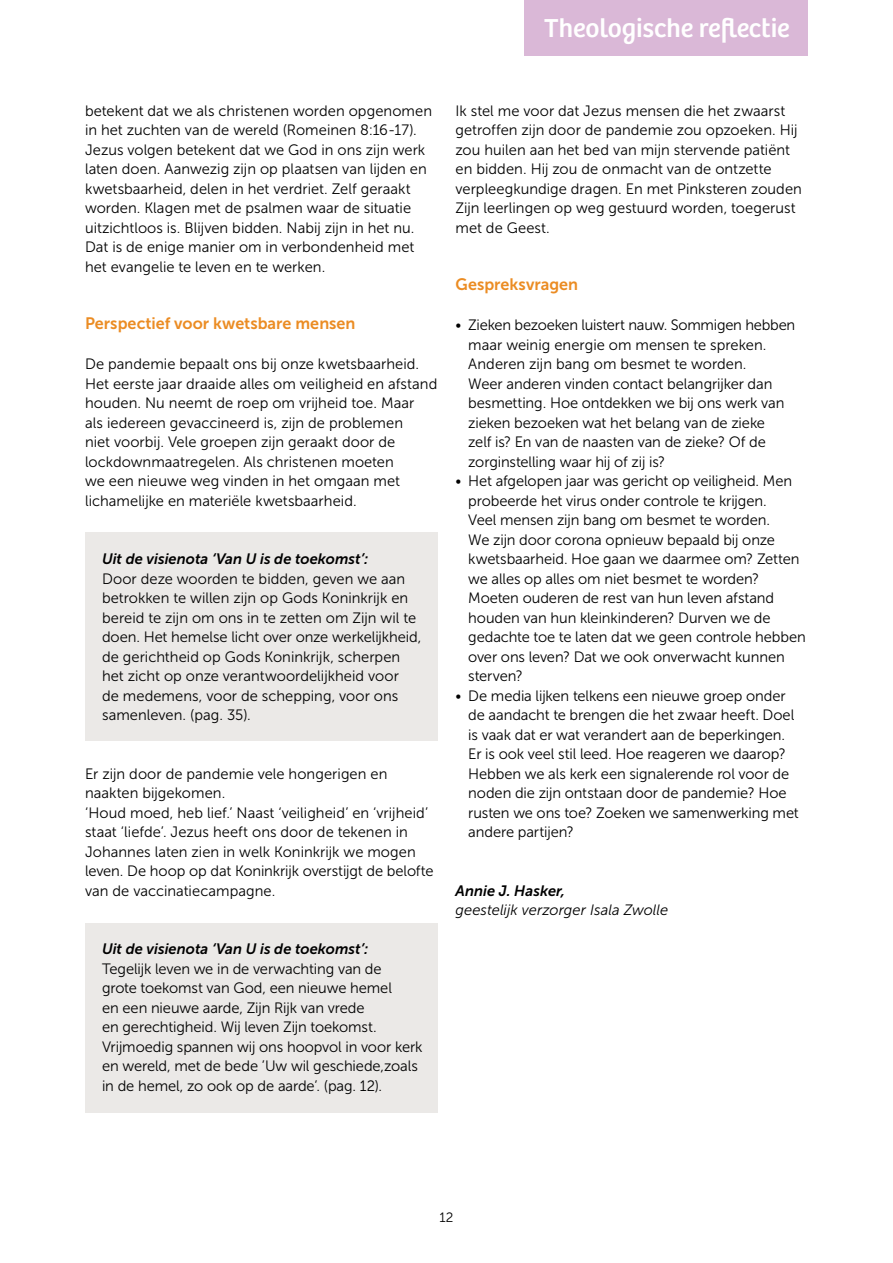
<style>
.page{position:relative;width:893px;height:1263px;background:#fff}
.page>*{position:absolute;margin:0;border:0;box-sizing:border-box;transform-origin:0 0}
.t1{font:27px "Bree";color:#fff}
.t2{font:16.5px "Museo Sans 700";color:#eb8c23}
.t3{font:15px/19.5px "Museo Sans 300";letter-spacing:-.005em;color:#000}
.t4{font:italic 15px "Museo Sans 700";color:#000}
.t5{font:italic 15px "Museo Sans 300";letter-spacing:.005em;color:#000}
.t6{font:13.5px "Museo Sans 300";color:#000}
</style>
<div class="page">
<div style="left:85px;top:923px;width:353px;height:190px;background:#ebe9e7"></div>
<div style="left:85px;top:533px;width:353px;height:208px;background:#ebe9e7"></div>
<div style="left:524px;top:0;width:284px;height:56px;background:#dab8d7"></div>
<h1 class="t1" style="left:544px;top:12px;width:247px">Theologische reflectie</h1>
<p class="t3" style="left:85px;top:101px;width:349px">betekent dat we als christenen worden opgenomen in het zuchten van de wereld (Romeinen 8:16-17).<br>Jezus volgen betekent dat we God in ons zijn werk laten doen. Aanwezig zijn op plaatsen van lijden en kwetsbaarheid, delen in het verdriet. Zelf geraakt worden. Klagen met de psalmen waar de situatie uitzichtloos is. Blijven bidden. Nabij zijn in het nu.<br>Dat is de enige manier om in verbondenheid met het evangelie te leven en te werken.</p>
<p class="t2" style="left:85px;top:314px;width:272px">Perspectief voor kwetsbare mensen</p>
<p class="t3" style="left:85px;top:354px;width:354px">De pandemie bepaalt ons bij onze kwetsbaarheid.<br>Het eerste jaar draaide alles om veiligheid en afstand houden. Nu neemt de roep om vrijheid toe. Maar<br>als iedereen gevaccineerd is, zijn de problemen<br>niet voorbij. Vele groepen zijn geraakt door de lockdownmaatregelen. Als christenen moeten<br>we een nieuwe weg vinden in het omgaan met lichamelijke en materiële kwetsbaarheid.</p>
<p class="t4" style="left:102px;top:551px;width:268px">Uit de visienota ‘Van U is de toekomst’:</p>
<p class="t3" style="left:102px;top:569px;width:321px">Door deze woorden te bidden, geven we aan betrokken te willen zijn op Gods Koninkrijk en bereid te zijn om ons in te zetten om Zijn wil te doen. Het hemelse licht over onze werkelijkheid, de gerichtheid op Gods Koninkrijk, scherpen het zicht op onze verantwoordelijkheid voor<br>de medemens, voor de schepping, voor ons samenleven. (pag. 35).</p>
<p class="t3" style="left:85px;top:764px;width:350px">Er zijn door de pandemie vele hongerigen en naakten bijgekomen.<br>‘Houd moed, heb lief.’ Naast ‘veiligheid’ en ‘vrijheid’ staat ‘liefde’. Jezus heeft ons door de tekenen in Johannes laten zien in welk Koninkrijk we mogen leven. De hoop op dat Koninkrijk overstijgt de belofte van de vaccinatiecampagne.</p>
<p class="t4" style="left:102px;top:941px;width:268px">Uit de visienota ‘Van U is de toekomst’:</p>
<p class="t3" style="left:102px;top:959px;width:322px">Tegelijk leven we in de verwachting van de<br>grote toekomst van God, een nieuwe hemel<br>en een nieuwe aarde, Zijn Rijk van vrede<br>en gerechtigheid. Wij leven Zijn toekomst.<br>Vrijmoedig spannen wij ons hoopvol in voor kerk en wereld, met de bede ’Uw wil geschiede,zoals in de hemel, zo ook op de aarde’. (pag. 12).</p>
<p class="t3" style="left:455px;top:101px;width:348px">Ik stel me voor dat Jezus mensen die het zwaarst getroffen zijn door de pandemie zou opzoeken. Hij zou huilen aan het bed van mijn stervende patiënt en bidden. Hij zou de onmacht van de ontzette verpleegkundige dragen. En met Pinksteren zouden Zijn leerlingen op weg gestuurd worden, toegerust met de Geest.</p>
<p class="t2" style="left:455px;top:275px;width:124px">Gespreksvragen</p>
<p class="t3" style="left:468px;top:315px;width:329px;text-indent:-13px">• Zieken bezoeken luistert nauw. Sommigen hebben maar weinig energie om mensen te spreken.<br>Anderen zijn bang om besmet te worden.<br>Weer anderen vinden contact belangrijker dan besmetting. Hoe ontdekken we bij ons werk van zieken bezoeken wat het belang van de zieke<br>zelf is? En van de naasten van de zieke? Of de zorginstelling waar hij of zij is?</p>
<p class="t3" style="left:468px;top:471px;width:339px;text-indent:-13px">• Het afgelopen jaar was gericht op veiligheid. Men probeerde het virus onder controle te krijgen.<br>Veel mensen zijn bang om besmet te worden.<br>We zijn door corona opnieuw bepaald bij onze kwetsbaarheid. Hoe gaan we daarmee om? Zetten we alles op alles om niet besmet te worden?<br>Moeten ouderen de rest van hun leven afstand houden van hun kleinkinderen? Durven we de gedachte toe te laten dat we geen controle hebben over ons leven? Dat we ook onverwacht kunnen sterven?</p>
<p class="t3" style="left:468px;top:686px;width:332px;text-indent:-13px">• De media lijken telkens een nieuwe groep onder de aandacht te brengen die het zwaar heeft. Doel is vaak dat er wat verandert aan de beperkingen.<br>Er is ook veel stil leed. Hoe reageren we daarop?<br>Hebben we als kerk een signalerende rol voor de noden die zijn ontstaan door de pandemie? Hoe rusten we ons toe? Zoeken we samenwerking met andere partijen?</p>
<p class="t4" style="left:455px;top:882px;width:111px">Annie J. Hasker,</p>
<p class="t5" style="left:455px;top:902px;width:214px">geestelijk verzorger Isala Zwolle</p>
<p class="t6" style="left:439px;top:1210px;width:15px">12</p>
</div>
